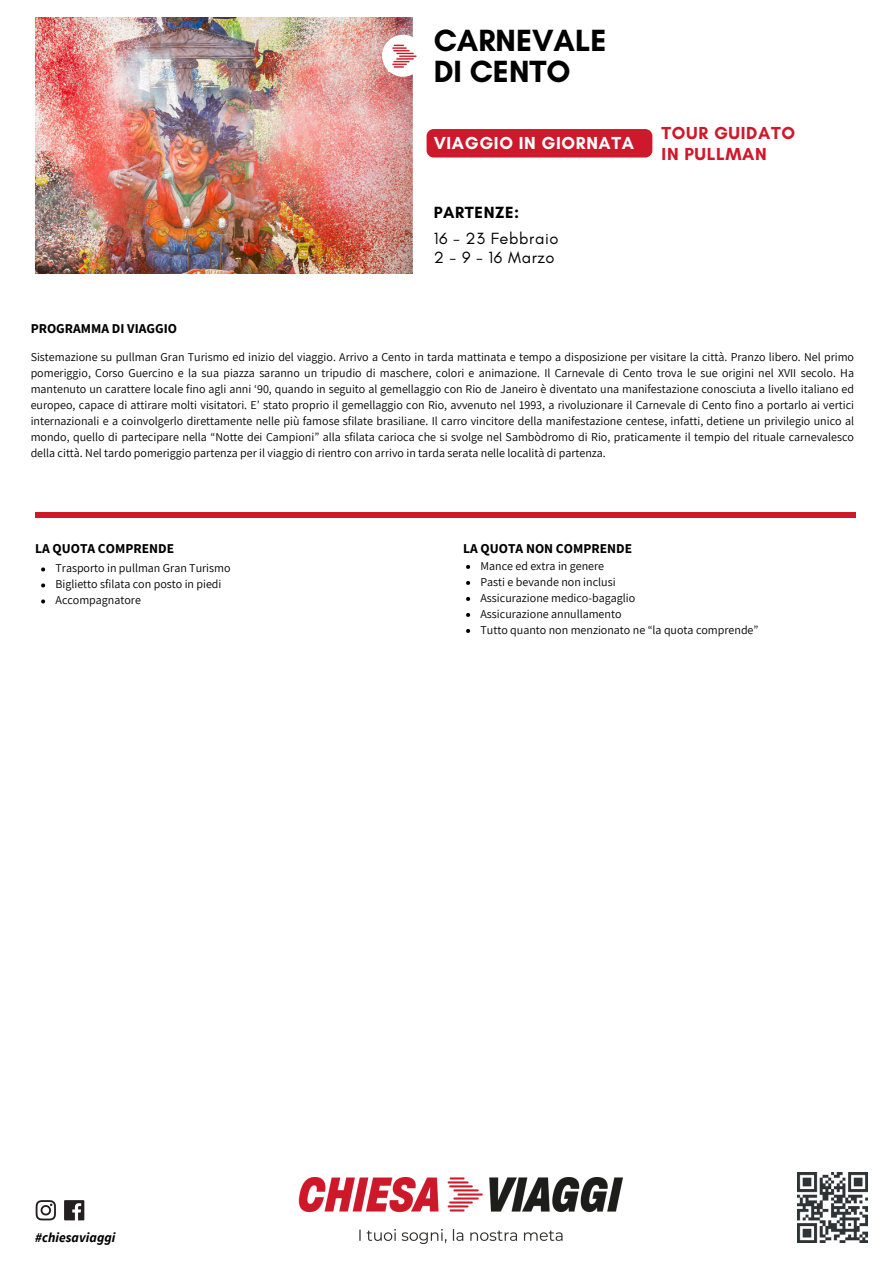
<style>
.page{position:relative;width:894px;height:1264px;background:#fff}
.page>*{position:absolute;margin:0;border:0;box-sizing:border-box;transform-origin:0 0}
.t1{font:700 31.2px/30.3px "Glacial Indifference";color:#000}
.t2{font:700 17.7px/20.2px "Glacial Indifference";letter-spacing:.035em;color:#ce192c}
.t3{font:700 17.7px "Glacial Indifference";letter-spacing:.035em;color:#fff}
.t4{font:16.5px/19.2px "Glacial Indifference";letter-spacing:.035em;color:#000}
.t5{font:700 16.5px "Glacial Indifference";letter-spacing:.035em;color:#000}
.t6{font:700 13.5px "Source Sans Pro";color:#000}
.t7{font:italic 700 13.5px "Source Sans Pro";letter-spacing:.005em;color:#000}
.t8{font:12px/16px "Assistant";color:#000;text-align:justify}
</style>
<div class="page">
<div style="left:35px;top:512px;width:820px;height:5px;background:#ce192c"></div>
<img style="left:298px;top:1177px;width:324px;height:65px">
<img style="left:797px;top:1172px;width:70px;height:70px">
<img style="left:35px;top:1200px;width:50px;height:21px">
<svg style="left:41px;top:567px;width:4px;height:4px"></svg>
<svg style="left:41px;top:583px;width:4px;height:4px"></svg>
<svg style="left:41px;top:599px;width:4px;height:4px"></svg>
<svg style="left:466px;top:565px;width:4px;height:4px"></svg>
<svg style="left:466px;top:581px;width:4px;height:4px"></svg>
<svg style="left:466px;top:597px;width:4px;height:4px"></svg>
<svg style="left:466px;top:613px;width:4px;height:4px"></svg>
<svg style="left:466px;top:629px;width:4px;height:4px"></svg>
<div style="left:426px;top:129px;width:226px;height:28px;background:#ce192c;border-radius:7px"></div>
<img style="left:35px;top:18px;width:377px;height:255px">
<div style="left:382px;top:35px;width:42px;height:42px;background:#fff;border-radius:50%"></div>
<img style="left:392px;top:44px;width:25px;height:24px">
<p class="t6" style="left:31px;top:320px;width:148px">PROGRAMMA DI VIAGGIO</p>
<p class="t1" style="left:433px;top:25px;width:174px">CARNEVALE<br>DI CENTO</p>
<h4 class="t3" style="left:433px;top:133px;width:202px">VIAGGIO IN GIORNATA</h4>
<h4 class="t5" style="left:433px;top:202px;width:87px">PARTENZE:</h4>
<h4 class="t4" style="left:433px;top:228px;width:126px">16 - 23 Febbraio<br>2 - 9 - 16 Marzo</h4>
<p class="t2" style="left:661px;top:123px;width:135px">TOUR GUIDATO<br>IN PULLMAN</p>
<p class="t8" style="left:31px;top:349px;width:824px">Sistemazione su pullman Gran Turismo ed inizio del viaggio. Arrivo a Cento in tarda mattinata e tempo a disposizione per visitare la città. Pranzo libero. Nel primo pomeriggio, Corso Guercino e la sua piazza saranno un tripudio di maschere, colori e animazione. Il Carnevale di Cento trova le sue origini nel XVII secolo. Ha mantenuto un carattere locale fino agli anni ‘90, quando in seguito al gemellaggio con Rio de Janeiro è diventato una manifestazione conosciuta a livello italiano ed europeo, capace di attirare molti visitatori. E’ stato proprio il gemellaggio con Rio, avvenuto nel 1993, a rivoluzionare il Carnevale di Cento fino a portarlo ai vertici internazionali e a coinvolgerlo direttamente nelle più famose sfilate brasiliane. Il carro vincitore della manifestazione centese, infatti, detiene un privilegio unico al mondo, quello di partecipare nella “Notte dei Campioni” alla sfilata carioca che si svolge nel Sambòdromo di Rio, praticamente il tempio del rituale carnevalesco della città. Nel tardo pomeriggio partenza per il viaggio di rientro con arrivo in tarda serata nelle località di partenza.</p>
<h2 class="t6" style="left:35px;top:540px;width:140px">LA QUOTA COMPRENDE</h2>
<h3 class="t6" style="left:463px;top:540px;width:170px">LA QUOTA NON COMPRENDE</h3>
<p class="t8" style="left:55px;top:560px;width:176px">Trasporto in pullman Gran Turismo</p>
<p class="t8" style="left:55px;top:576px;width:167px">Biglietto sfilata con posto in piedi</p>
<p class="t8" style="left:55px;top:592px;width:87px">Accompagnatore</p>
<p class="t7" style="left:35px;top:1228px;width:82px">#chiesaviaggi</p>
<p class="t8" style="left:480px;top:557px;width:125px">Mance ed extra in genere</p>
<p class="t8" style="left:480px;top:573px;width:136px">Pasti e bevande non inclusi</p>
<h1 class="t8" style="left:480px;top:589px;width:156px">Assicurazione medico-bagaglio</h1>
<h2 class="t8" style="left:480px;top:605px;width:142px">Assicurazione annullamento</h2>
<h2 class="t8" style="left:480px;top:621px;width:279px">Tutto quanto non menzionato ne “la quota comprende”</h2>
</div>
